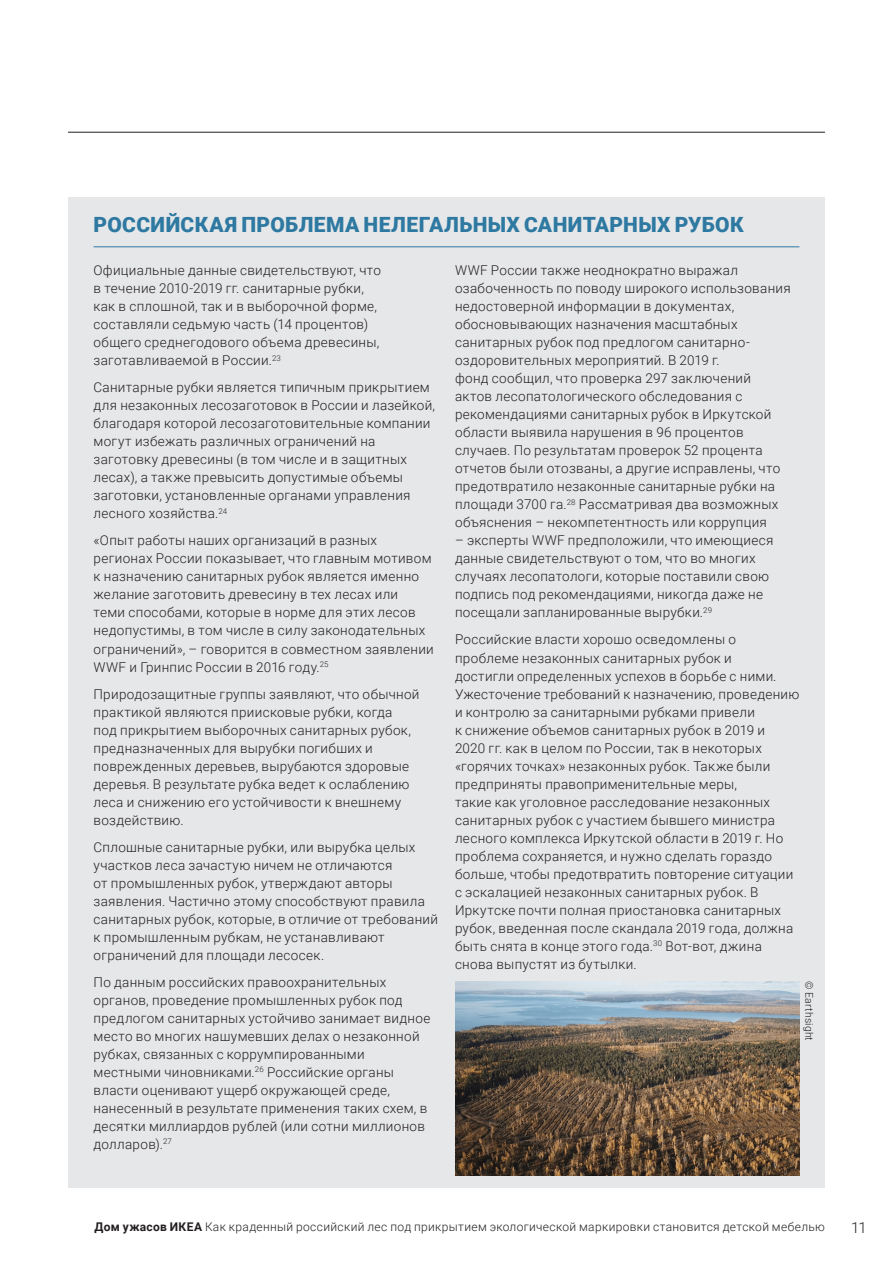
<style>
.page{position:relative;width:893px;height:1263px;background:#fff}
.page>*{position:absolute;margin:0;border:0;box-sizing:border-box;transform-origin:0 0}
.Box_head{font:900 21px "Roboto";letter-spacing:.02em;color:#2e79a1}
.t1{font:300 15px "Roboto";color:#231f20}
.Russian_body{font:300 13.5px/18px "Roboto";letter-spacing:.025em;color:#231f20}
.t2{font:300 12px "Roboto";letter-spacing:.03em;color:#231f20}
.Photo_credit{font:300 10.5px "Roboto";letter-spacing:.01em;color:#231f20}
.s1{font-weight:700}
</style>
<div class="page">
<div style="left:68px;top:197px;width:757px;height:990px;background:#e6e7e9"></div>
<hr style="left:94px;top:246px;width:705px;height:1px;background:#2e79a1">
<img style="left:455px;top:981px;width:344px;height:195px">
<hr style="left:68px;top:132px;width:757px;height:1px;background:#231f20">
<p class="Box_head" style="left:94px;top:210px;width:652px">РОССИЙСКАЯ ПРОБЛЕМА НЕЛЕГАЛЬНЫХ САНИТАРНЫХ РУБОК</p>
<p class="Russian_body" style="left:94px;top:261px;width:289px">Официальные данные свидетельствуют, что в течение 2010-2019 гг. санитарные рубки, как в сплошной, так и в выборочной форме, составляли седьмую часть (14 процентов) общего среднегодового объема древесины, заготавливаемой в России.<sup>23</sup></p>
<p class="Russian_body" style="left:94px;top:378px;width:343px">Санитарные рубки является типичным прикрытием для незаконных лесозаготовок в России и лазейкой, благодаря которой лесозаготовительные компании могут избежать различных ограничений на заготовку древесины (в том числе и в защитных лесах), а также превысить допустимые объемы заготовки, установленные органами управления лесного хозяйства.<sup>24</sup></p>
<p class="Russian_body" style="left:94px;top:531px;width:342px">«Опыт работы наших организаций в разных регионах России показывает, что главным мотивом к назначению санитарных рубок является именно желание заготовить древесину в тех лесах или<br>теми способами, которые в норме для этих лесов недопустимы, в том числе в силу законодательных ограничений», – говорится в совместном заявлении WWF и Гринпис России в 2016 году.<sup>25</sup></p>
<p class="Russian_body" style="left:94px;top:684px;width:327px">Природозащитные группы заявляют, что обычной практикой являются приисковые рубки, когда<br>под прикрытием выборочных санитарных рубок, предназначенных для вырубки погибших и поврежденных деревьев, вырубаются здоровые деревья. В результате рубка ведет к ослаблению леса и снижению его устойчивости к внешнему воздействию.</p>
<p class="Russian_body" style="left:94px;top:837px;width:346px">Сплошные санитарные рубки, или вырубка целых участков леса зачастую ничем не отличаются<br>от промышленных рубок, утверждают авторы заявления. Частично этому способствуют правила санитарных рубок, которые, в отличие от требований к промышленным рубкам, не устанавливают ограничений для площади лесосек.</p>
<p class="Russian_body" style="left:94px;top:972px;width:338px">По данным российских правоохранительных органов, проведение промышленных рубок под предлогом санитарных устойчиво занимает видное место во многих нашумевших делах о незаконной рубках, связанных с коррумпированными местными чиновниками.<sup>26</sup> Российские органы власти оценивают ущерб окружающей среде, нанесенный в результате применения таких схем, в десятки миллиардов рублей (или сотни миллионов долларов).<sup>27</sup></p>
<p class="Russian_body" style="left:455px;top:261px;width:337px">WWF России также неоднократно выражал озабоченность по поводу широкого использования недостоверной информации в документах, обосновывающих назначения масштабных санитарных рубок под предлогом санитарно&shy;оздоровительных мероприятий. В 2019 г.<br>фонд сообщил, что проверка 297 заключений актов лесопатологического обследования с рекомендациями санитарных рубок в Иркутской области выявила нарушения в 96 процентов случаев. По результатам проверок 52 процента отчетов были отозваны, а другие исправлены, что предотвратило незаконные санитарные рубки на площади 3700 га.<sup>28</sup> Рассматривая два возможных объяснения – некомпетентность или коррупция</p>
<p class="Russian_body" style="left:455px;top:531px;width:320px">– эксперты WWF предположили, что имеющиеся данные свидетельствуют о том, что во многих случаях лесопатологи, которые поставили свою подпись под рекомендациями, никогда даже не посещали запланированные вырубки.<sup>29</sup></p>
<p class="Russian_body" style="left:455px;top:630px;width:346px">Российские власти хорошо осведомлены о проблеме незаконных санитарных рубок и<br>достигли определенных успехов в борьбе с ними.<br>Ужесточение требований к назначению, проведению и контролю за санитарными рубками привели<br>к снижение объемов санитарных рубок в 2019 и<br>2020 гг. как в целом по России, так в некоторых «горячих точках» незаконных рубок. Также были предприняты правоприменительные меры,<br>такие как уголовное расследование незаконных санитарных рубок с участием бывшего министра лесного комплекса Иркутской области в 2019 г. Но проблема сохраняется, и нужно сделать гораздо больше, чтобы предотвратить повторение ситуации с эскалацией незаконных санитарных рубок. В Иркутске почти полная приостановка санитарных рубок, введенная после скандала 2019 года, должна быть снята в конце этого года.<sup>30</sup> Вот-вот, джина снова выпустят из бутылки.</p>
<p class="Photo_credit" style="left:816px;top:981px;width:61px;rotate:90deg">© Earthsight</p>
<p class="t2" style="left:94px;top:1218px;width:732px"><span class="s1">Дом ужасов ИКЕА</span> Как краденный российский лес под прикрытием экологической маркировки становится детской мебелью</p>
<p class="t1" style="left:851px;top:1217px;width:17px">11</p>
</div>
